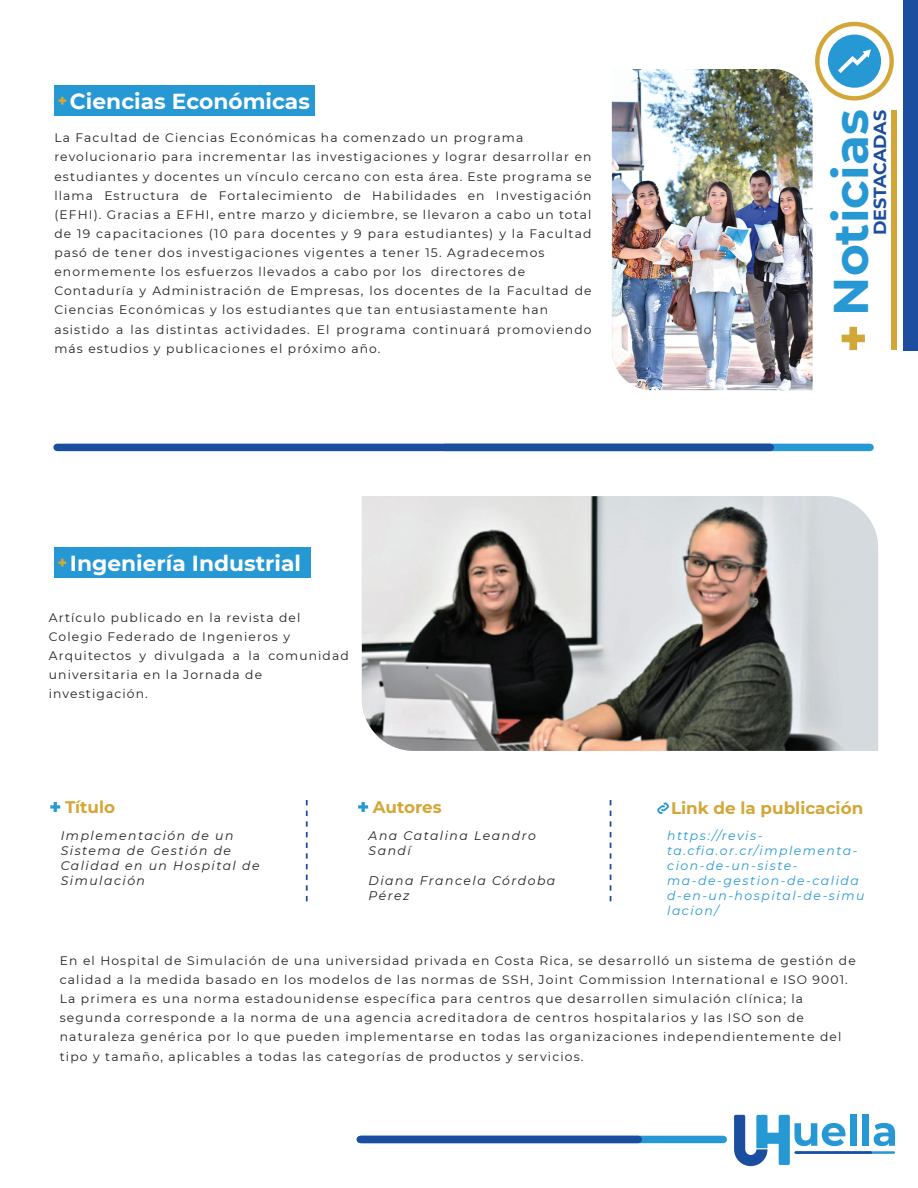
<style>
.page{position:relative;width:918px;height:1188px;background:#fff}
.page>*{position:absolute;margin:0;border:0;box-sizing:border-box;transform-origin:0 0}
.t1{font:700 48.6px "Montserrat";color:#2698d4}
.t2{font:700 21.75px "Montserrat";color:#fff}
.t3{font:700 17.55px "Montserrat";letter-spacing:-.01em;color:#1c4ea0}
.t4{font:700 16.8px "Montserrat";color:#d3a737}
.t5{font:italic 12.45px/14.9px "Montserrat";letter-spacing:.12em;color:#231f20}
.t6{font:italic 12.45px/14.9px "Montserrat";letter-spacing:.12em;color:#2698d4}
.t7{font:12.3px/19.2px "Montserrat";letter-spacing:.09em;color:#231f20}
</style>
<div class="page">
<div style="left:828px;top:35px;width:53px;height:53px;background:#2698d4;border-radius:50%"></div>
<svg style="left:838px;top:49px;width:33px;height:24px"></svg>
<div style="left:815px;top:22px;width:79px;height:79px;border:4px solid #d3a737;border-radius:50%"></div>
<svg style="left:842px;top:327px;width:23px;height:23px"></svg>
<div style="left:904px;top:0;width:14px;height:350px;background:#1c4ea0"></div>
<div style="left:891px;top:110px;width:6px;height:240px;background:#d3a737"></div>
<svg style="left:734px;top:1115px;width:112px;height:51px"></svg>
<div style="left:850px;top:1115px;width:6px;height:31px;background:#2698d4"></div>
<div style="left:862px;top:1115px;width:7px;height:31px;background:#2698d4"></div>
<svg style="left:874px;top:1123px;width:21px;height:23px"></svg>
<hr style="left:795px;top:1151px;width:100px;height:3px;background:#2698d4">
<hr style="left:795px;top:1151px;width:77px;height:3px;background:#1c4ea0">
<div style="left:361px;top:1136px;width:362px;height:7px;background:#2698d4"></div>
<div style="left:360px;top:1136px;width:278px;height:7px;background:#1c4ea0"></div>
<svg style="left:50px;top:802px;width:10px;height:10px"></svg>
<svg style="left:358px;top:802px;width:10px;height:10px"></svg>
<svg style="left:657px;top:802px;width:12px;height:12px"></svg>
<svg style="left:306px;top:800px;width:2px;height:102px"></svg>
<svg style="left:610px;top:800px;width:1px;height:102px"></svg>
<img style="left:362px;top:496px;width:516px;height:255px">
<img style="left:612px;top:69px;width:201px;height:321px">
<div style="left:445px;top:444px;width:425px;height:7px;background:#2698d4"></div>
<div style="left:57px;top:444px;width:713px;height:7px;background:#1c4ea0"></div>
<div style="left:54px;top:85px;width:261px;height:31px;background:#2698d4"></div>
<svg style="left:58px;top:97px;width:8px;height:8px"></svg>
<div style="left:54px;top:547px;width:257px;height:31px;background:#2698d4"></div>
<svg style="left:58px;top:559px;width:8px;height:8px"></svg>
<h2 class="t2" style="left:70px;top:85px;width:241px">Ciencias Económicas</h2>
<p class="t7" style="left:54px;top:128px;width:539px">La Facultad de Ciencias Económicas ha comenzado un programa revolucionario para incrementar las investigaciones y lograr desarrollar en estudiantes y docentes un vínculo cercano con esta área. Este programa se llama Estructura de Fortalecimiento de Habilidades en Investigación (EFHI). Gracias a EFHI, entre marzo y diciembre, se llevaron a cabo un total de 19 capacitaciones (10 para docentes y 9 para estudiantes) y la Facultad pasó de tener dos investigaciones vigentes a tener 15. Agradecemos enormemente los esfuerzos llevados a cabo por los directores de Contaduría y Administración de Empresas, los docentes de la Facultad de Ciencias Económicas y los estudiantes que tan entusiastamente han asistido a las distintas actividades. El programa continuará promoviendo más estudios y publicaciones el próximo año.</p>
<h1 class="t1" style="left:816px;top:316px;width:207px;rotate:-90deg">Noticias</h1>
<h3 class="t3" style="left:867px;top:235px;width:127px;rotate:-90deg">DESTACADAS</h3>
<h2 class="t2" style="left:70px;top:547px;width:233px">Ingeniería Industrial</h2>
<p class="t7" style="left:49px;top:607px;width:302px">Artículo publicado en la revista del<br>Colegio Federado de Ingenieros y<br>Arquitectos y divulgada a la comunidad universitaria en la Jornada de investigación.</p>
<h3 class="t4" style="left:65px;top:795px;width:52px">Título</h3>
<p class="t5" style="left:61px;top:828px;width:200px">Implementación de un<br>Sistema de Gestión de<br>Calidad en un Hospital de<br>Simulación</p>
<h3 class="t4" style="left:373px;top:795px;width:70px">Autores</h3>
<p class="t5" style="left:369px;top:828px;width:169px">Ana Catalina Leandro<br>Sandí</p>
<p class="t5" style="left:369px;top:873px;width:188px">Diana Francela Córdoba<br>Pérez</p>
<h3 class="t4" style="left:671px;top:796px;width:194px">Link de la publicación</h3>
<p class="t6" style="left:667px;top:828px;width:199px">https://revis&shy;ta.cfia.or.cr/implementa&shy;cion-de-un-siste&shy;ma-de-gestion-de-calida d-en-un-hospital-de-simu lacion/</p>
<p class="t7" style="left:60px;top:950px;width:797px">En el Hospital de Simulación de una universidad privada en Costa Rica, se desarrolló un sistema de gestión de calidad a la medida basado en los modelos de las normas de SSH, Joint Commission International e ISO 9001.<br>La primera es una norma estadounidense específica para centros que desarrollen simulación clínica; la segunda corresponde a la norma de una agencia acreditadora de centros hospitalarios y las ISO son de naturaleza genérica por lo que pueden implementarse en todas las organizaciones independientemente del tipo y tamaño, aplicables a todas las categorías de productos y servicios.</p>
</div>
